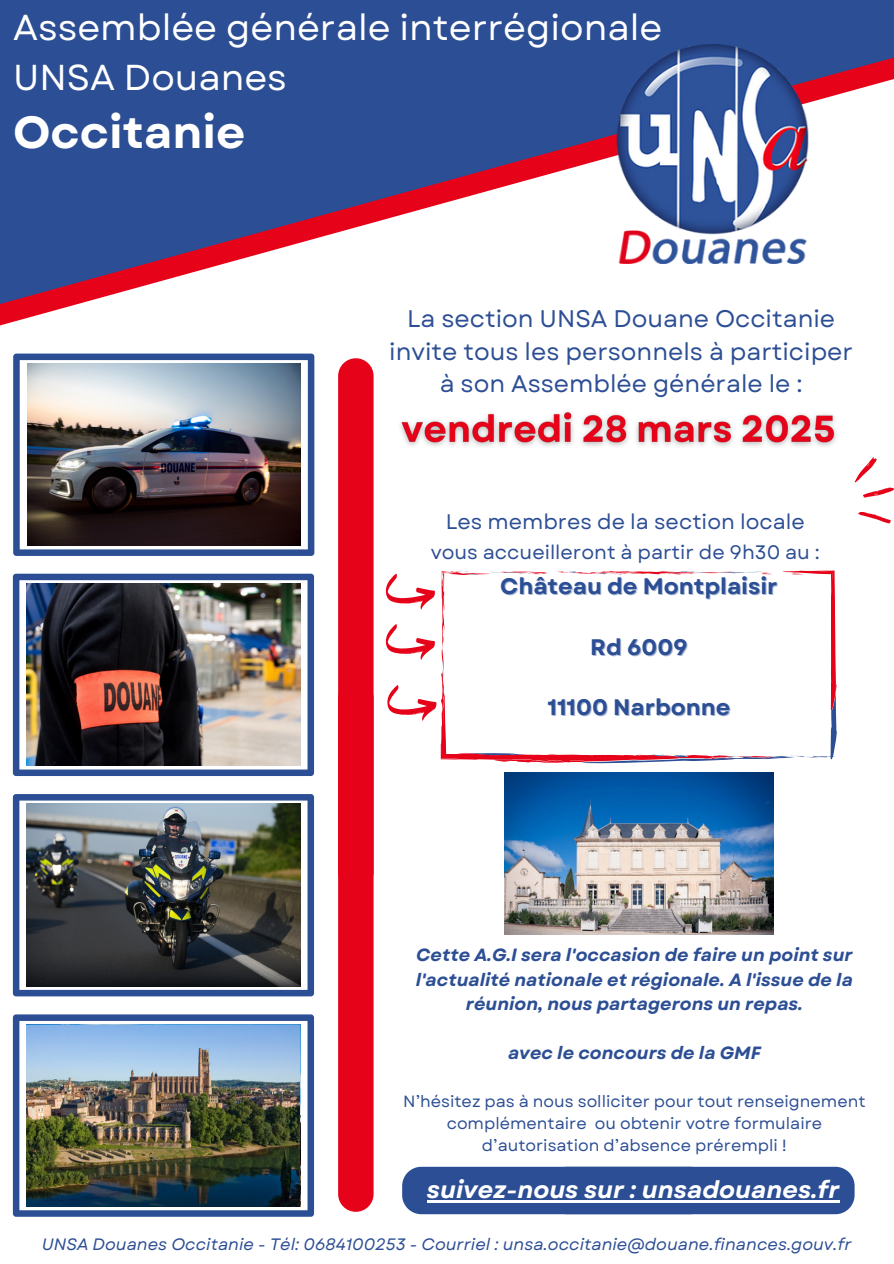
<style>
.page{position:relative;width:894px;height:1264px;background:#fff}
.page>*{position:absolute;margin:0;border:0;box-sizing:border-box;transform-origin:0 0}
.t1{font:700 45px "Garet";color:#fff}
.t2{font:36px/49.5px "Garet";color:#fff}
.t3{font:24px/32.7px "Garet";color:#2c4e94;text-align:center}
.t4{font:italic 700 24px "Garet";color:#fff}
.t5{font:700 22.5px "Garet";color:#2c4e94}
.t6{font:21px "Garet";color:#2c4e94}
.t7{font:19.5px "Garet";color:#2c4e94}
.t8{font:italic 700 17.7px/24.3px "Garet";color:#2c4e94;text-align:center}
.t9{font:italic 16.5px "Garet";color:#2c4e94}
.t10{font:16.2px/22px "Garet";color:#2c4e94;text-align:center}
</style>
<div class="page">
<svg style="left:0;top:0;width:893px;height:309px;fill:#2c4e94"></svg>
<img style="left:602px;top:44px;width:220px;height:219px">
<svg style="left:13px;top:353px;width:301px;height:203px"></svg>
<img style="left:13px;top:573px;width:301px;height:203px">
<img style="left:13px;top:794px;width:301px;height:202px">
<div style="left:338px;top:358px;width:35px;height:531px;background:#e60319;border-radius:18px"></div>
<img style="left:400px;top:412px;width:437px;height:35px">
<svg style="left:13px;top:1014px;width:301px;height:202px;fill:#2c4e94"></svg>
<svg style="left:854px;top:457px;width:39px;height:67px"></svg>
<div style="left:338px;top:680px;width:35px;height:531px;background:#e60319;border-radius:18px"></div>
<div style="left:402px;top:1166px;width:452px;height:47px;background:#2c4e94"></div>
<svg style="left:385px;top:573px;width:50px;height:36px"></svg>
<svg style="left:440px;top:570px;width:396px;height:193px"></svg>
<svg style="left:385px;top:624px;width:50px;height:36px"></svg>
<svg style="left:387px;top:685px;width:49px;height:36px"></svg>
<img style="left:27px;top:363px;width:273px;height:182px">
<img style="left:26px;top:1025px;width:274px;height:181px">
<img style="left:504px;top:772px;width:269px;height:162px">
<hr style="left:427px;top:1199px;width:412px;height:3px;background:#fff">
<p class="t2" style="left:13px;top:3px;width:650px">Assemblée générale interrégionale<br>UNSA Douanes</p>
<p class="t1" style="left:13px;top:100px;width:233px">Occitanie</p>
<h4 class="t3" style="left:389px;top:302px;width:465px">La section UNSA Douane Occitanie invite tous les personnels à participer à son Assemblée générale le :</h4>
<p class="t6" style="left:445px;top:507px;width:360px">Les membres de la section locale</p>
<p class="t7" style="left:430px;top:538px;width:390px">vous accueilleront à partir de 9h30 au :</p>
<p class="t5" style="left:500px;top:570px;width:279px">Château de Montplaisir</p>
<h6 class="t5" style="left:590px;top:630px;width:99px">Rd 6009</h6>
<p class="t5" style="left:547px;top:691px;width:184px">11100 Narbonne</p>
<p class="t8" style="left:416px;top:943px;width:438px">Cette A.G.I sera l'occasion de faire un point sur l'actualité nationale et régionale. A l'issue de la réunion, nous partagerons un repas.</p>
<p class="t8" style="left:508px;top:1040px;width:254px">avec le concours de la GMF</p>
<h2 class="t10" style="left:403px;top:1090px;width:463px">N’hésitez pas à nous solliciter pour tout renseignement complémentaire ou obtenir votre formulaire d’autorisation d’absence prérempli !</h2>
<p class="t4" style="left:427px;top:1172px;width:414px">suivez-nous sur : unsadouanes.fr</p>
<p class="t9" style="left:42px;top:1232px;width:811px">UNSA Douanes Occitanie - Tél: 0684100253 - Courriel : unsa.occitanie@douane.finances.gouv.fr</p>
</div>
